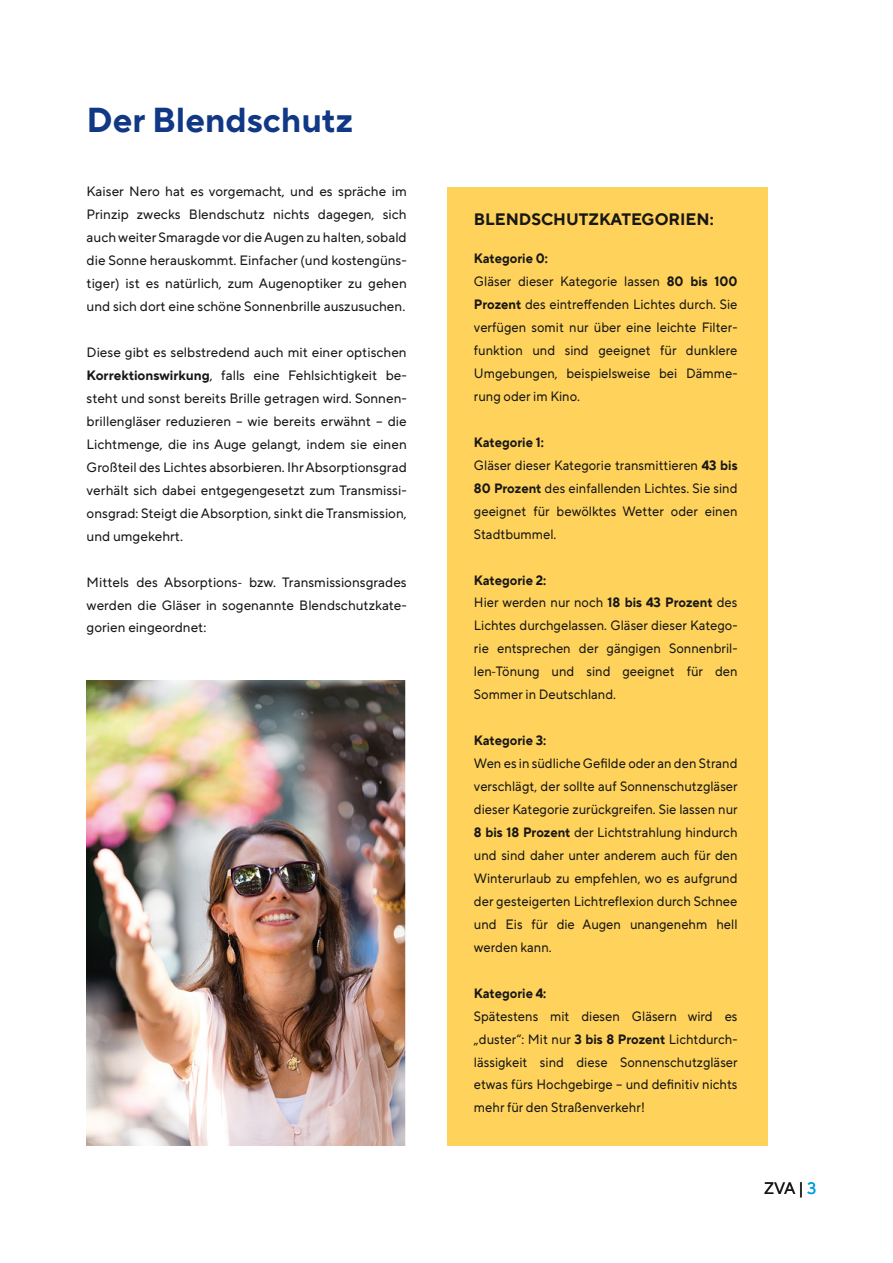
<style>
.page{position:relative;width:893px;height:1263px;background:#fff}
.page>*{position:absolute;margin:0;border:0;box-sizing:border-box;transform-origin:0 0}
.t1{font:700 34.5px "TT Norms Pro";color:#113885}
.t2{font:700 16.5px "TT Norms Pro";color:#181716}
.t3{font:16.5px "TT Norms Pro";color:#181716}
.t4{font:13.5px/23px "TT Norms Pro";color:#181716;scale:.95 1}
.t5{font:13.5px/23px "TT Norms Pro";color:#181716;text-align:justify}
.t6{font:700 13.5px "TT Norms Pro";color:#181716;scale:.95 1}
.s1{font-weight:700}
.s2{font-family:"Myriad Pro"}
.s3{color:#009ee3}
</style>
<div class="page">
<div style="left:447px;top:187px;width:321px;height:958px;background:#ffd35b"></div>
<img style="left:86px;top:680px;width:320px;height:465px">
<h1 class="t1" style="left:87px;top:94px;width:268px">Der Blendschutz</h1>
<p class="t5" style="left:87px;top:179px;width:322px">Kaiser Nero hat es vorgemacht, und es spräche im Prinzip zwecks Blendschutz nichts dagegen, sich auch weiter Smaragde vor die Augen zu halten, sobald die Sonne herauskommt. Einfacher (und kostengüns&shy;tiger) ist es natürlich, zum Augenoptiker zu gehen und sich dort eine schöne Sonnenbrille auszusuchen.</p>
<p class="t5" style="left:87px;top:340px;width:322px">Diese gibt es selbstredend auch mit einer optischen <span class="s1">Korrektionswirkung</span>, falls eine Fehlsichtigkeit be&shy;steht und sonst bereits Brille getragen wird. Sonnen&shy;brillengläser reduzieren – wie bereits erwähnt – die Lichtmenge, die ins Auge gelangt, indem sie einen Großteil des Lichtes absorbieren. Ihr Absorptionsgrad verhält sich dabei entgegengesetzt zum Transmissi&shy;onsgrad: Steigt die Absorption, sinkt die Transmission, und umgekehrt.</p>
<p class="t5" style="left:87px;top:569px;width:322px">Mittels des Absorptions<span class="s2">‐</span> bzw. Transmissionsgrades werden die Gläser in sogenannte Blendschutzkate&shy;gorien eingeordnet:</p>
<p class="t2" style="left:474px;top:207px;width:241px">BLENDSCHUTZKATEGORIEN:</p>
<p class="t4" style="left:474px;top:246px;width:279px"><span class="s1">Kategorie 0:<br></span>Gläser dieser Kategorie lassen <span class="s1">80 bis 100<br>Prozent</span> des eintreffenden Lichtes durch. Sie verfügen somit nur über eine leichte Filter&shy;funktion und sind geeignet für dunklere Umgebungen, beispielsweise bei Dämme&shy;rung oder im Kino.</p>
<p class="t4" style="left:474px;top:429px;width:279px"><span class="s1">Kategorie 1:<br></span>Gläser dieser Kategorie transmittieren <span class="s1">43 bis<br>80 Prozent</span> des einfallenden Lichtes. Sie sind geeignet für bewölktes Wetter oder einen<br>Stadtbummel.</p>
<p class="t4" style="left:474px;top:567px;width:279px"><span class="s1">Kategorie 2:<br></span>Hier werden nur noch <span class="s1">18 bis 43 Prozent</span> des Lichtes durchgelassen. Gläser dieser Katego&shy;rie entsprechen der gängigen Sonnenbril&shy;len<span class="s2">‐</span>Tönung und sind geeignet für den Sommer in Deutschland.</p>
<p class="t6" style="left:474px;top:730px;width:78px">Kategorie 3:</p>
<p class="t4" style="left:474px;top:751px;width:279px;text-align:justify">Wen es in südliche Gefilde oder an den Strand verschlägt, der sollte auf Sonnenschutzgläser dieser Kategorie zurückgreifen. Sie lassen nur <span class="s1">8 bis 18 Prozent</span> der Lichtstrahlung hindurch und sind daher unter anderem auch für den Winterurlaub zu empfehlen, wo es aufgrund der gesteigerten Lichtreflexion durch Schnee und Eis für die Augen unangenehm hell werden kann.</p>
<p class="t6" style="left:474px;top:983px;width:78px">Kategorie 4:</p>
<p class="t4" style="left:474px;top:1003px;width:279px;text-align:justify">Spätestens mit diesen Gläsern wird es „duster“: Mit nur <span class="s1">3 bis 8 Prozent</span> Lichtdurch&shy;lässigkeit sind diese Sonnenschutzgläser etwas fürs Hochgebirge – und definitiv nichts mehr für den Straßenverkehr!</p>
<p class="t3" style="left:764px;top:1177px;width:54px">ZVA | <span class="s3">3</span></p>
</div>
